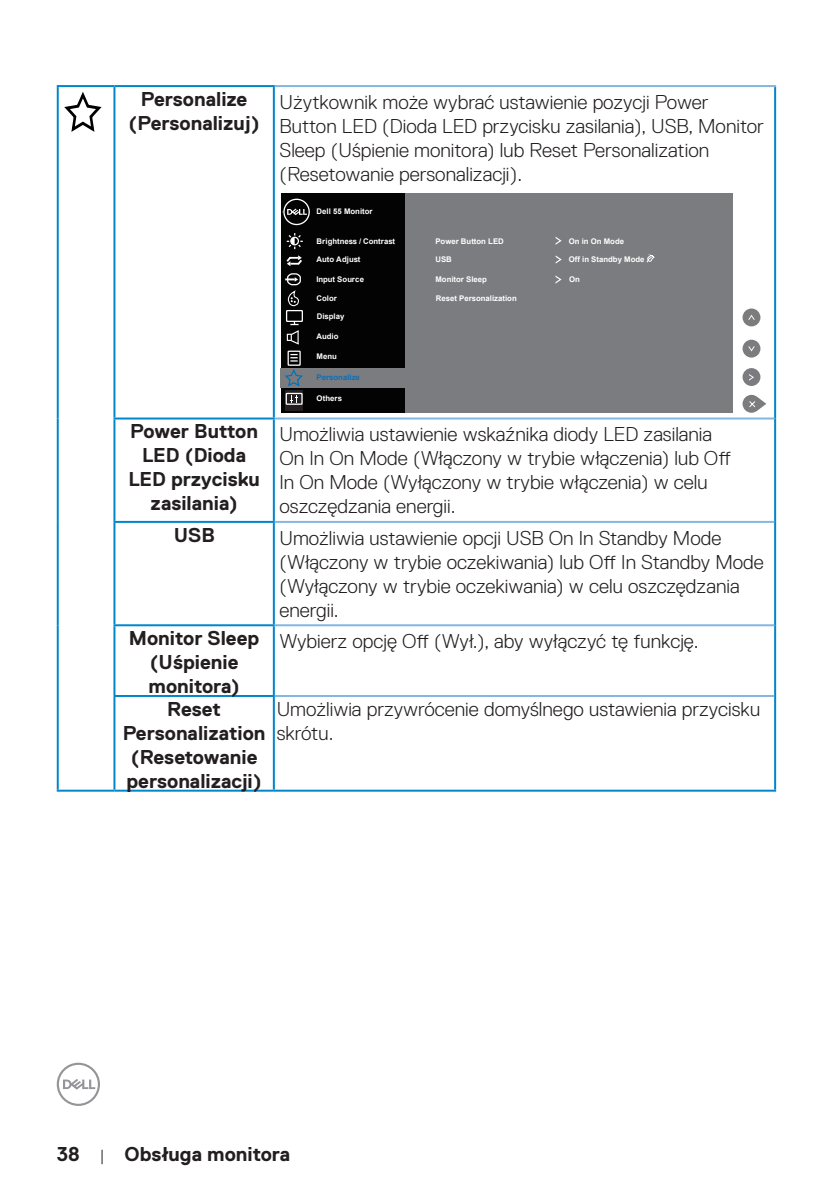
<style>
.page{position:relative;width:840px;height:1191px;background:#fff}
.page>*{position:absolute;margin:0;border:0;box-sizing:border-box;transform-origin:0 0}
.t1{font:300 20px/24px "Dell Replica";color:#231f20}
.t2{font:700 20px/24px "Dell Replica";color:#231f20;text-align:center}
.t3{font:700 7.8px "Arial";color:#fff}
.t4{font:700 7.8px "Arial";color:#0b6fb9}
.s1{font-weight:300;font-size:16px}
</style>
<div class="page">
<svg style="left:57px;top:1062px;width:43px;height:44px"></svg>
<hr style="left:57px;top:85px;width:57px;height:2px;background:#0087cb">
<hr style="left:57px;top:87px;width:2px;height:331px;background:#0087cb">
<hr style="left:57px;top:418px;width:2px;height:104px;background:#0087cb">
<hr style="left:57px;top:522px;width:2px;height:103px;background:#0087cb">
<hr style="left:57px;top:625px;width:2px;height:71px;background:#0087cb">
<hr style="left:57px;top:696px;width:2px;height:93px;background:#0087cb">
<hr style="left:114px;top:85px;width:161px;height:2px;background:#0087cb">
<hr style="left:113px;top:87px;width:2px;height:330px;background:#0087cb">
<hr style="left:273px;top:87px;width:2px;height:330px;background:#0087cb">
<hr style="left:773px;top:87px;width:2px;height:331px;background:#0087cb">
<hr style="left:113px;top:417px;width:162px;height:2px;background:#0087cb">
<hr style="left:113px;top:419px;width:2px;height:102px;background:#0087cb">
<hr style="left:273px;top:419px;width:2px;height:102px;background:#0087cb">
<hr style="left:773px;top:418px;width:2px;height:104px;background:#0087cb">
<hr style="left:113px;top:521px;width:162px;height:2px;background:#0087cb">
<hr style="left:113px;top:523px;width:2px;height:101px;background:#0087cb">
<hr style="left:273px;top:523px;width:2px;height:101px;background:#0087cb">
<hr style="left:773px;top:522px;width:2px;height:103px;background:#0087cb">
<hr style="left:113px;top:624px;width:162px;height:2px;background:#0087cb">
<hr style="left:113px;top:626px;width:2px;height:69px;background:#0087cb">
<hr style="left:273px;top:626px;width:2px;height:69px;background:#0087cb">
<hr style="left:773px;top:625px;width:2px;height:71px;background:#0087cb">
<hr style="left:113px;top:695px;width:162px;height:2px;background:#0087cb">
<hr style="left:113px;top:697px;width:2px;height:92px;background:#0087cb">
<hr style="left:273px;top:697px;width:2px;height:92px;background:#0087cb">
<hr style="left:773px;top:696px;width:2px;height:93px;background:#0087cb">
<hr style="left:275px;top:85px;width:500px;height:2px;background:#84b6e2">
<hr style="left:275px;top:417px;width:498px;height:2px;background:#84b6e2">
<hr style="left:275px;top:521px;width:498px;height:2px;background:#84b6e2">
<hr style="left:275px;top:624px;width:498px;height:2px;background:#84b6e2">
<hr style="left:275px;top:695px;width:498px;height:2px;background:#84b6e2">
<hr style="left:57px;top:789px;width:57px;height:2px;background:#0087cb">
<hr style="left:114px;top:789px;width:160px;height:2px;background:#0087cb">
<hr style="left:274px;top:789px;width:501px;height:2px;background:#0087cb">
<svg style="left:64px;top:92px;width:38px;height:40px"></svg>
<div style="left:280px;top:193px;width:452px;height:220px;background:#7b7c7f"></div>
<div style="left:280px;top:193px;width:124px;height:220px;background:#030303"></div>
<div style="left:285px;top:391px;width:17px;height:20px;background:#231f20"></div>
<svg style="left:290px;top:395px;width:7px;height:8px"></svg>
<div style="left:286px;top:310px;width:17px;height:12px;border:1px solid #fff"></div>
<div style="left:285px;top:392px;width:17px;height:13px;border:1px solid #fff"></div>
<div style="left:280px;top:368px;width:126px;height:20px;background:#7b7c7f"></div>
<svg style="left:286px;top:233px;width:16px;height:16px"></svg>
<div style="left:287px;top:350px;width:13px;height:16px;border:1px solid #fff"></div>
<svg style="left:290px;top:354px;width:7px;height:7px"></svg>
<svg style="left:283px;top:199px;width:27px;height:26px"></svg>
<svg style="left:286px;top:255px;width:16px;height:11px"></svg>
<svg style="left:285px;top:277px;width:13px;height:5px"></svg>
<div style="left:287px;top:273px;width:14px;height:12px;border:1px solid #fff;border-radius:4px"></div>
<svg style="left:555px;top:255px;width:6px;height:9px"></svg>
<svg style="left:555px;top:237px;width:6px;height:8px"></svg>
<svg style="left:555px;top:275px;width:6px;height:9px"></svg>
<svg style="left:285px;top:369px;width:18px;height:18px"></svg>
<svg style="left:286px;top:290px;width:13px;height:55px"></svg>
<div style="left:742px;top:308px;width:18px;height:18px;background:#7c7c7f;border-radius:50%"></div>
<svg style="left:748px;top:315px;width:6px;height:5px"></svg>
<div style="left:742px;top:340px;width:18px;height:17px;background:#7c7c7f;border-radius:50%"></div>
<svg style="left:748px;top:346px;width:6px;height:5px"></svg>
<div style="left:742px;top:368px;width:18px;height:18px;background:#7c7c7f;border-radius:50%"></div>
<svg style="left:749px;top:374px;width:4px;height:6px"></svg>
<div style="left:742px;top:395px;width:18px;height:18px;background:#7c7c7f;border-radius:50%"></div>
<svg style="left:749px;top:397px;width:16px;height:14px"></svg>
<svg style="left:646px;top:255px;width:8px;height:8px"></svg>
<p class="t2" style="left:128px;top:87px;width:133px">Personalize (Personalizuj)</p>
<p class="t1" style="left:279px;top:90px;width:485px">Użytkownik może wybrać ustawienie pozycji Power Button LED (Dioda LED przycisku zasilania), USB, Monitor Sleep (Uśpienie monitora) lub Reset Personalization (Resetowanie personalizacji).</p>
<p class="t3" style="left:316px;top:209px;width:57px">Dell 55 Monitor</p>
<p class="t3" style="left:316px;top:238px;width:80px">Brightness / Contrast</p>
<p class="t3" style="left:316px;top:256px;width:45px">Auto Adjust</p>
<p class="t3" style="left:316px;top:277px;width:49px">Input Source</p>
<p class="t3" style="left:316px;top:295px;width:22px">Color</p>
<p class="t3" style="left:317px;top:313px;width:29px">Display</p>
<p class="t3" style="left:316px;top:333px;width:24px">Audio</p>
<p class="t4" style="left:316px;top:375px;width:45px">Personalize</p>
<p class="t3" style="left:316px;top:353px;width:22px">Menu</p>
<p class="t3" style="left:316px;top:396px;width:27px">Others</p>
<p class="t3" style="left:435px;top:238px;width:70px">Power Button LED</p>
<p class="t3" style="left:568px;top:238px;width:57px">On in On Mode</p>
<p class="t3" style="left:435px;top:256px;width:18px">USB</p>
<p class="t3" style="left:568px;top:256px;width:77px">Off in Standby Mode</p>
<p class="t3" style="left:435px;top:277px;width:53px">Monitor Sleep</p>
<p class="t3" style="left:569px;top:277px;width:12px">On</p>
<p class="t3" style="left:435px;top:296px;width:82px">Reset Personalization</p>
<p class="t2" style="left:128px;top:419px;width:133px">Power Button<br>LED (Dioda<br>LED przycisku zasilania)</p>
<p class="t1" style="left:279px;top:422px;width:452px">Umożliwia ustawienie wskaźnika diody LED zasilania On In On Mode (Włączony w trybie włączenia) lub Off In On Mode (Wyłączony w trybie włączenia) w celu oszczędzania energii.</p>
<p class="t2" style="left:174px;top:523px;width:42px">USB</p>
<p class="t1" style="left:279px;top:525px;width:485px">Umożliwia ustawienie opcji USB On In Standby Mode (Włączony w trybie oczekiwania) lub Off In Standby Mode (Wyłączony w trybie oczekiwania) w celu oszczędzania energii.</p>
<p class="t2" style="left:129px;top:626px;width:132px">Monitor Sleep (Uśpienie monitora)</p>
<p class="t1" style="left:279px;top:629px;width:420px">Wybierz opcję Off (Wył.), aby wyłączyć tę funkcję.</p>
<p class="t2" style="left:123px;top:697px;width:144px">Reset<br>Personalization (Resetowanie personalizacji)</p>
<p class="t1" style="left:276px;top:697px;width:484px">Umożliwia przywrócenie domyślnego ustawienia przycisku skrótu.</p>
<p class="t2" style="left:57px;top:1142px;width:235px">38 <span class="s1">|</span> Obsługa monitora</p>
</div>
